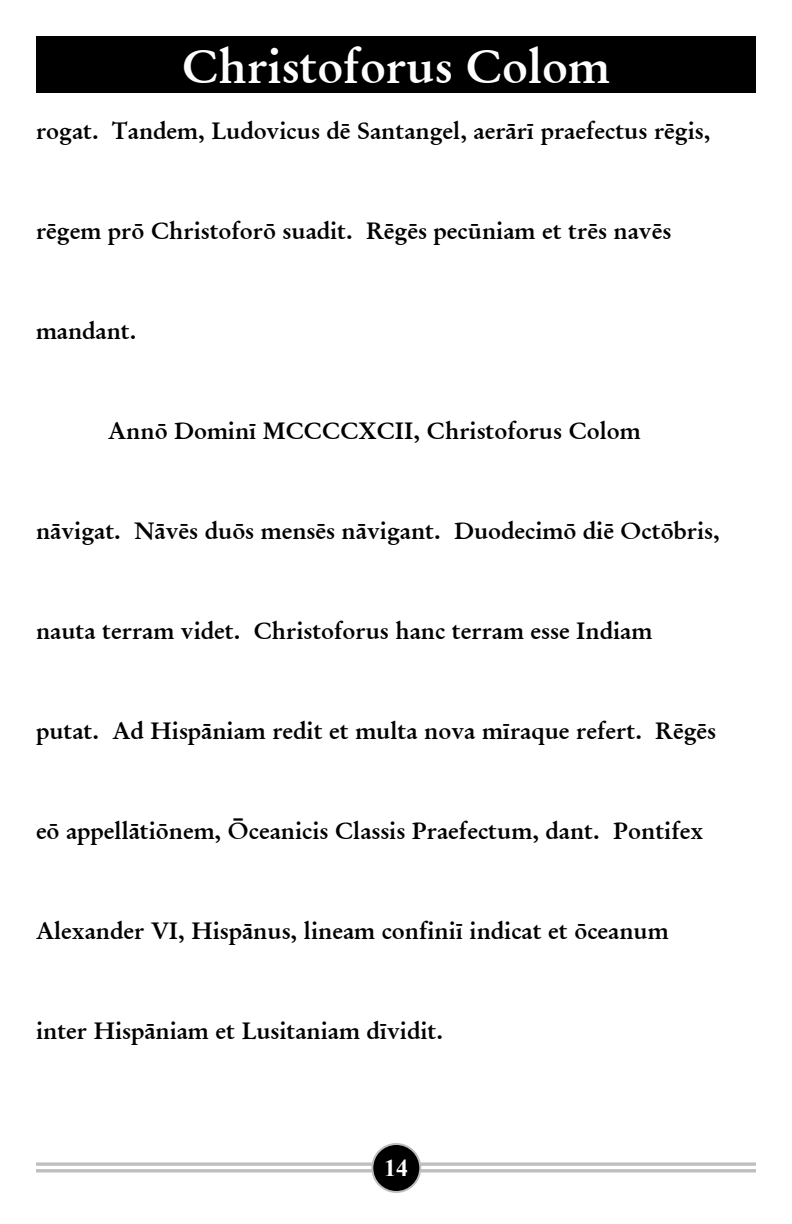
<style>
.page{position:relative;width:792px;height:1224px;background:#fff}
.page>*{position:absolute;margin:0;border:0;box-sizing:border-box;transform-origin:0 0}
.t1{font:48px "Garamond Macron Bold By Paul Kennett";color:#fff}
.t2{font:24px "Garamond Macron Bold By Paul Kennett";color:#000}
.t3{font:700 24px "Times New Roman";color:#fff}
</style>
<div class="page">
<div style="left:36px;top:36px;width:720px;height:56px;background:#000"></div>
<svg style="left:36px;top:1162px;width:720px;height:4px;background:#c7c8ca"></svg>
<hr style="left:36px;top:1169px;width:720px;height:3px;background:#bcbec0">
<div style="left:372px;top:1144px;width:48px;height:48px;background:#000;border-radius:50%"></div>
<div style="left:371px;top:1143px;width:50px;height:50px;border:2px solid #bcbec0;border-radius:50%"></div>
<h1 class="t1" style="left:182px;top:34px;width:429px">Christoforus Colom</h1>
<p class="t2" style="left:36px;top:115px;width:676px">rogat. Tandem, Ludovicus dë Santangel, aerärï praefectus rëgis,</p>
<p class="t2" style="left:36px;top:215px;width:637px">rëgem prö Christoforö suadit. Rëgës pecüniam et trës navës</p>
<p class="t2" style="left:36px;top:315px;width:102px">mandant.</p>
<p class="t2" style="left:108px;top:415px;width:534px">Annö Dominï MCCCCXCII, Christoforus Colom</p>
<p class="t2" style="left:36px;top:515px;width:685px">nävigat. Nävës duös mensës nävigant. Duodecimö dië Octöbris,</p>
<p class="t2" style="left:36px;top:615px;width:618px">nauta terram videt. Christoforus hanc terram esse Indiam</p>
<p class="t2" style="left:36px;top:715px;width:682px">putat. Ad Hispäniam redit et multa nova mïraque refert. Rëgës</p>
<p class="t2" style="left:36px;top:815px;width:669px">eö appellätiönem, Öceanicis Classis Praefectum, dant. Pontifex</p>
<p class="t2" style="left:36px;top:915px;width:634px">Alexander VI, Hispänus, lineam confiniï indicat et öceanum</p>
<p class="t2" style="left:36px;top:1015px;width:409px">inter Hispäniam et Lusitaniam dïvidit.</p>
<p class="t3" style="left:384px;top:1152px;width:25px">14</p>
</div>
